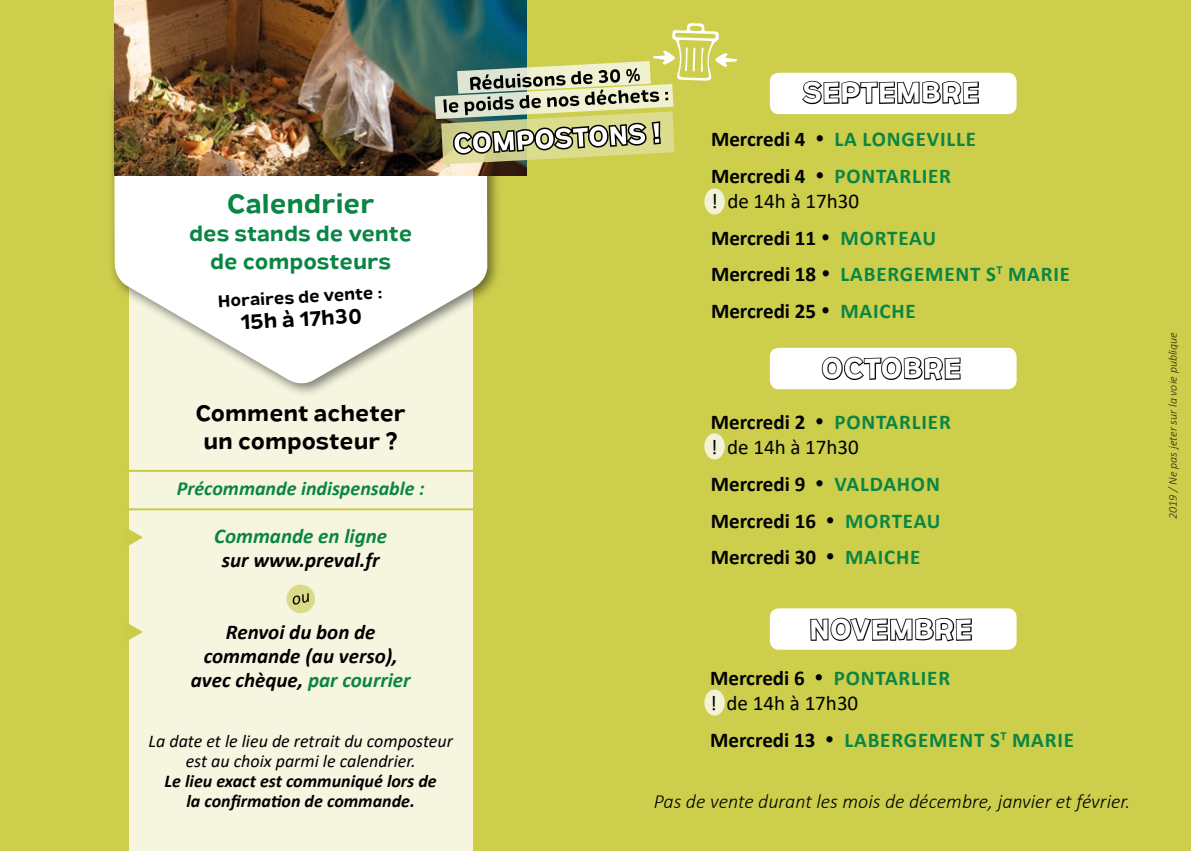
<style>
.page{position:relative;width:1191px;height:851px;background:#fff}
.page>*{position:absolute;margin:0;border:0;box-sizing:border-box;transform-origin:0 0}
.t1{font:28px "Remissis Sb";color:#fff}
.t2{font:26px "Remissis Sb";color:#0a8544}
.t3{font:22px/27.4px "Remissis Sb";color:#000;text-align:center}
.t4{font:700 21px/36.6px "Calibri";letter-spacing:.02em;color:#000}
.t5{font:700 21px/36.6px "Calibri";letter-spacing:.04em;color:#0a8544}
.t6{font:italic 700 21px/24px "Calibri";color:#000;text-align:center}
.t7{font:21px/25.2px "Calibri";color:#000}
.t8{font:700 21px/36.6px "Calibri";color:#000;text-align:justify}
.t9{font:21px/28px "Remissis Sb";color:#0a8544;text-align:center}
.t10{font:italic 700 21px "Calibri";color:#0a8544}
.t11{font:20.4px "Remissis Sb";color:#000}
.t12{font:italic 300 20px "Calibri";color:#000}
.t13{font:italic 700 20px "Calibri";color:#0a8544}
.t14{font:italic 18px/20px "Calibri";color:#000;text-align:center}
.t15{font:italic 700 18px/20px "Calibri";color:#000;text-align:center}
.t16{font:16.4px "Remissis Sb";color:#000}
.t17{font:italic 300 12px "Calibri";color:#000}
.s1{color:#0a8544}
.s2{color:#000}
.s3{font-weight:400}
.s4{font-weight:700}
.s5{font-weight:700;color:#0a8544}
</style>
<div class="page">
<div style="left:0;top:0;width:1191px;height:850px;background:#cdce4c"></div>
<div style="left:770px;top:73px;width:246px;height:41px;background:#fff;border-radius:9px"></div>
<div style="left:770px;top:348px;width:246px;height:41px;background:#fff;border-radius:9px"></div>
<div style="left:770px;top:608px;width:246px;height:41px;background:#fff;border-radius:9px"></div>
<div style="left:129px;top:259px;width:344px;height:591px;background:#f5f5e0"></div>
<div style="left:108px;top:84px;width:393px;height:313px;background:#000;opacity:.5"></div>
<svg style="left:114px;top:175px;width:373px;height:212px;fill:#fff"></svg>
<svg style="left:129px;top:529px;width:14px;height:17px"></svg>
<svg style="left:286px;top:584px;width:29px;height:29px"></svg>
<svg style="left:129px;top:624px;width:14px;height:16px"></svg>
<hr style="left:124px;top:470px;width:353px;height:2px;background:#c9cb49">
<hr style="left:123px;top:508px;width:355px;height:2px;background:#c9cb49">
<div style="left:704px;top:689px;width:21px;height:26px;background:#f2f2d9;border-radius:50%"></div>
<div style="left:704px;top:433px;width:21px;height:26px;background:#f2f2d9;border-radius:50%"></div>
<div style="left:704px;top:188px;width:21px;height:26px;background:#f2f2d9;border-radius:50%"></div>
<svg style="left:802px;top:80px;width:177px;height:25px"></svg>
<svg style="left:821px;top:356px;width:140px;height:25px"></svg>
<svg style="left:810px;top:617px;width:162px;height:25px"></svg>
<img style="left:114px;top:0;width:412px;height:175px">
<svg style="left:435px;top:23px;width:302px;height:141px"></svg>
<p class="t2" style="left:227px;top:183px;width:150px">Calendrier</p>
<p class="t9" style="left:189px;top:217px;width:225px">des stands de vente de composteurs</p>
<p class="t16" style="left:217px;top:288px;width:166px;rotate:-3deg">Horaires de vente :</p>
<p class="t11" style="left:240px;top:306px;width:123px;rotate:-3deg">15h à 17h30</p>
<p class="t3" style="left:195px;top:398px;width:212px">Comment acheter un composteur ?</p>
<p class="t13" style="left:177px;top:474px;width:249px">Précommande indispensable :</p>
<p class="t10" style="left:214px;top:521px;width:174px">Commande en ligne</p>
<p class="t6" style="left:222px;top:547px;width:159px">sur www.preval.fr</p>
<p class="t6" style="left:191px;top:619px;width:221px">Renvoi du bon de commande (au verso), avec chèque, <span class="s1">par courrier</span></p>
<p class="t14" style="left:148px;top:730px;width:306px">La date et le lieu de retrait du composteur est au choix parmi le calendrier.</p>
<p class="t15" style="left:165px;top:770px;width:274px">Le lieu exact est communiqué lors de la confirmation de commande.</p>
<h1 class="t1" style="left:802px;top:71px;width:179px">SEPTEMBRE</h1>
<p class="t5" style="left:711px;top:121px;width:267px"><span class="s2">Mercredi 4</span> <span class="s2">•</span> LA LONGEVILLE<br><span class="s2">Mercredi 4</span> <span class="s2">•</span> PONTARLIER</p>
<p class="t4" style="left:711px;top:182px;width:360px"><span class="s3">! de 14h à 17h30<br></span>Mercredi 11 • <span class="s1">MORTEAU<br></span>Mercredi 18 • <span class="s1">LABERGEMENT S</span><sup>T</sup> <span class="s1">MARIE<br></span>Mercredi 25 • <span class="s1">MAICHE</span></p>
<h1 class="t1" style="left:821px;top:347px;width:142px">OCTOBRE</h1>
<p class="t7" style="left:711px;top:408px;width:241px"><span class="s4">Mercredi 2</span> • <span class="s5">PONTARLIER </span>! de 14h à 17h30</p>
<p class="t8" style="left:711px;top:465px;width:231px">Mercredi 9 • <span class="s1">VALDAHON </span>Mercredi 16 • <span class="s1">MORTEAU </span>Mercredi 30 • <span class="s1">MAICHE</span></p>
<h1 class="t1" style="left:809px;top:607px;width:165px">NOVEMBRE</h1>
<p class="t7" style="left:710px;top:665px;width:241px"><span class="s4">Mercredi 6</span> • <span class="s5">PONTARLIER </span>! de 14h à 17h30</p>
<p class="t5" style="left:710px;top:721px;width:365px"><span class="s2">Mercredi 13</span> <span class="s2">•</span> LABERGEMENT S<sup>T</sup> MARIE</p>
<p class="t12" style="left:654px;top:788px;width:478px">Pas de vente durant les mois de décembre, janvier et février.</p>
<p class="t17" style="left:1165px;top:519px;width:188px;rotate:-90deg">2019 / Ne pas jeter sur la voie publique</p>
</div>
